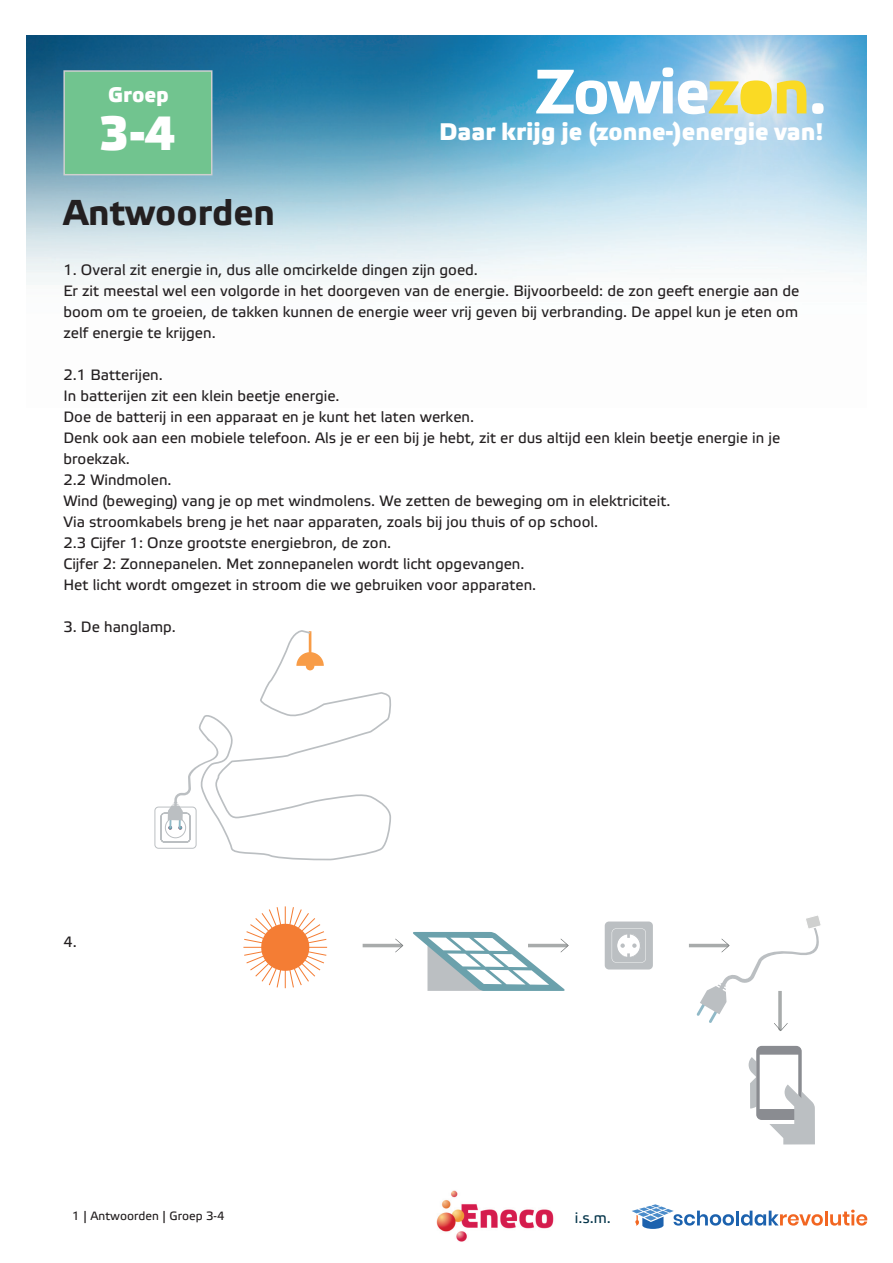
<style>
.page{position:relative;width:893px;height:1263px;background:#fff}
.page>*{position:absolute;margin:0;border:0;box-sizing:border-box;transform-origin:0 0}
.t1{font:700 48px "Etelka Medium Pro";color:#fff}
.t2{font:700 36px "Etelka Text Pro";color:#231f20}
.t3{font:700 24px "Etelka Medium Pro";color:#fff}
.t4{font:700 21px "Etelka Medium Pro";color:#fff}
.t5{font:15px/21px "Etelka Text Pro";color:#231f20}
.t6{font:15px "Etelka Text Pro";color:#05354a}
.t7{font:12px "Etelka Text Pro";color:#231f20}
</style>
<div class="page">
<img style="left:26px;top:35px;width:841px;height:250px">
<div style="left:63px;top:70px;width:149px;height:105px;background:#71c48f;border:2px solid #cfd0cf"></div>
<svg style="left:536px;top:67px;width:202px;height:47px"></svg>
<div style="left:740px;top:80px;width:32px;height:34px;background:#fada24;border-radius:50%"></div>
<svg style="left:777px;top:80px;width:29px;height:33px"></svg>
<div style="left:812px;top:103px;width:12px;height:11px;background:#fff;border-radius:50%"></div>
<svg style="left:632px;top:1204px;width:102px;height:25px"></svg>
<hr style="left:736px;top:1210px;width:3px;height:15px;background:#1c62ae">
<svg style="left:741px;top:1210px;width:82px;height:15px"></svg>
<hr style="left:825px;top:1210px;width:3px;height:15px;background:#f26621">
<svg style="left:830px;top:1209px;width:37px;height:16px"></svg>
<img style="left:436px;top:1190px;width:118px;height:52px">
<svg style="left:363px;top:939px;width:40px;height:13px"></svg>
<svg style="left:413px;top:932px;width:156px;height:59px"></svg>
<svg style="left:243px;top:906px;width:84px;height:82px"></svg>
<svg style="left:749px;top:1046px;width:66px;height:98px"></svg>
<div style="left:605px;top:921px;width:48px;height:48px;background:#bbbfc2;border-radius:4px"></div>
<svg style="left:612px;top:928px;width:34px;height:34px"></svg>
<svg style="left:689px;top:915px;width:132px;height:116px"></svg>
<svg style="left:154px;top:766px;width:43px;height:83px"></svg>
<svg style="left:197px;top:630px;width:194px;height:231px"></svg>
<h3 class="t4" style="left:108px;top:83px;width:62px">Groep</h3>
<h1 class="t1" style="left:99px;top:106px;width:78px">3-4</h1>
<h3 class="t3" style="left:439px;top:118px;width:386px">Daar krijg je (zonne-)energie van!</h3>
<h2 class="t2" style="left:63px;top:193px;width:213px">Antwoorden</h2>
<p class="t5" style="left:63px;top:260px;width:738px">1. Overal zit energie in, dus alle omcirkelde dingen zijn goed.<br>Er zit meestal wel een volgorde in het doorgeven van de energie. Bijvoorbeeld: de zon geeft energie aan de boom om te groeien, de takken kunnen de energie weer vrij geven bij verbranding. De appel kun je eten om zelf energie te krijgen.</p>
<p class="t5" style="left:63px;top:365px;width:718px">2.1 Batterijen.<br>In batterijen zit een klein beetje energie.<br>Doe de batterij in een apparaat en je kunt het laten werken.<br>Denk ook aan een mobiele telefoon. Als je er een bij je hebt, zit er dus altijd een klein beetje energie in je broekzak.<br>2.2 Windmolen.<br>Wind (beweging) vang je op met windmolens. We zetten de beweging om in elektriciteit.<br>Via stroomkabels breng je het naar apparaten, zoals bij jou thuis of op school.<br>2.3 Cijfer 1: Onze grootste energiebron, de zon.<br>Cijfer 2: Zonnepanelen. Met zonnepanelen wordt licht opgevangen.<br>Het licht wordt omgezet in stroom die we gebruiken voor apparaten.</p>
<p class="t5" style="left:63px;top:617px;width:114px">3. De hanglamp.</p>
<p class="t5" style="left:63px;top:932px;width:15px">4.</p>
<p class="t7" style="left:72px;top:1210px;width:154px">1 | Antwoorden | Groep 3-4</p>
<p class="t6" style="left:575px;top:1209px;width:38px">i.s.m.</p>
</div>
